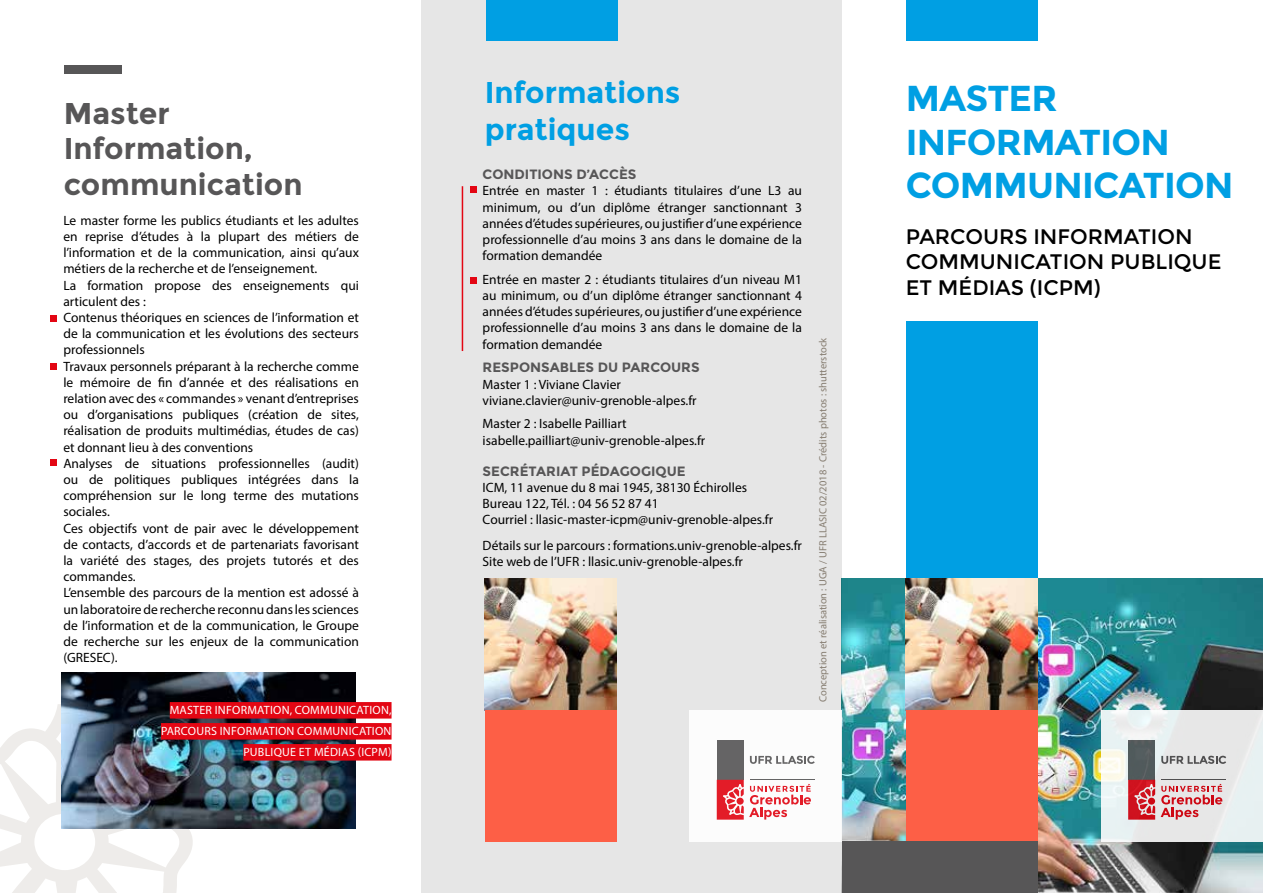
<style>
.page{position:relative;width:1263px;height:893px;background:#fff}
.page>*{position:absolute;margin:0;border:0;box-sizing:border-box;transform-origin:0 0}
.t1{font:700 36px/43.2px "Montserrat";letter-spacing:-.02em;color:#009fe3}
.t2{font:700 30px/35.4px "Montserrat";color:#575657}
.t3{font:700 30px/36px "Montserrat";color:#009fe3}
.t4{font:21px/25.5px "Montserrat";color:#000}
.t5{font:13.5px/16.2px "Myriad Pro";color:#000}
.t6{font:700 13.5px "Montserrat";color:#575657}
.t7{font:12px/21px "Myriad Pro";letter-spacing:.02em;color:#fff;text-align:right}
.t8{font:10.5px "Myriad Pro";color:#867d71}
</style>
<div class="page">
<svg style="left:0;top:704px;width:210px;height:189px"></svg>
<img style="left:842px;top:578px;width:421px;height:315px">
<img style="left:62px;top:673px;width:293px;height:155px">
<div style="left:421px;top:0;width:421px;height:893px;background:#e6e6e6"></div>
<div style="left:170px;top:702px;width:222px;height:17px;background:#e30613"></div>
<div style="left:161px;top:723px;width:230px;height:17px;background:#e30613"></div>
<div style="left:243px;top:744px;width:149px;height:17px;background:#e30613"></div>
<div style="left:906px;top:0;width:131px;height:40px;background:#009fe3"></div>
<div style="left:486px;top:0;width:132px;height:40px;background:#009fe3"></div>
<div style="left:906px;top:321px;width:131px;height:257px;background:#009fe3"></div>
<img style="left:906px;top:578px;width:131px;height:132px">
<img style="left:485px;top:578px;width:132px;height:132px">
<div style="left:906px;top:710px;width:131px;height:132px;background:#fd5f46"></div>
<div style="left:485px;top:710px;width:132px;height:132px;background:#fd5f46"></div>
<svg style="left:1101px;top:710px;width:162px;height:132px;background:#e9ecec"></svg>
<div style="left:1128px;top:740px;width:27px;height:40px;background:#575657"></div>
<svg style="left:1128px;top:780px;width:27px;height:40px"></svg>
<svg style="left:1161px;top:784px;width:61px;height:36px;background:#dfa9ac"></svg>
<svg style="left:1161px;top:756px;width:65px;height:8px"></svg>
<hr style="left:1161px;top:779px;width:65px;height:1px;background:#575657">
<div style="left:690px;top:710px;width:152px;height:132px;background:#fff"></div>
<div style="left:717px;top:740px;width:27px;height:40px;background:#656465"></div>
<svg style="left:717px;top:780px;width:94px;height:40px"></svg>
<svg style="left:750px;top:756px;width:65px;height:8px"></svg>
<hr style="left:750px;top:779px;width:65px;height:1px;background:#575657">
<div style="left:842px;top:842px;width:195px;height:51px;background:#575657"></div>
<hr style="left:462px;top:186px;width:1px;height:165px;background:#e30613">
<div style="left:64px;top:65px;width:57px;height:9px;background:#575657"></div>
<svg style="left:470px;top:187px;width:6px;height:6px"></svg>
<svg style="left:470px;top:277px;width:6px;height:6px"></svg>
<div style="left:50px;top:316px;width:7px;height:6px;background:#e30613"></div>
<div style="left:50px;top:364px;width:7px;height:6px;background:#e30613"></div>
<div style="left:50px;top:459px;width:7px;height:7px;background:#e30613"></div>
<h2 class="t2" style="left:64px;top:96px;width:240px">Master<br>Information, communication</h2>
<p class="t5" style="left:63px;top:212px;width:297px">Le master forme les publics étudiants et les adultes en reprise d’études à la plupart des métiers de l’information et de la communication, ainsi qu’aux métiers de la recherche et de l’enseignement.<br>La formation propose des enseignements qui articulent des :<br>Contenus théoriques en sciences de l’information et de la communication et les évolutions des secteurs professionnels<br>Travaux personnels préparant à la recherche comme le mémoire de fin d’année et des réalisations en relation avec des « commandes » venant d’entreprises ou d’organisations publiques (création de sites, réalisation de produits multimédias, études de cas) et donnant lieu à des conventions<br>Analyses de situations professionnelles (audit) ou de politiques publiques intégrées dans la compréhension sur le long terme des mutations sociales.<br>Ces objectifs vont de pair avec le développement de contacts, d’accords et de partenariats favorisant la variété des stages, des projets tutorés et des commandes.<br>L’ensemble des parcours de la mention est adossé à un laboratoire de recherche reconnu dans les sciences de l’information et de la communication, le Groupe de recherche sur les enjeux de la communication (GRESEC).</p>
<p class="t7" style="left:161px;top:700px;width:232px">MASTER INFORMATION, COMMUNICATION,<br>PARCOURS INFORMATION COMMUNICATION<br>PUBLIQUE ET MÉDIAS (ICPM)</p>
<h2 class="t3" style="left:485px;top:75px;width:197px">Informations pratiques</h2>
<p class="t6" style="left:483px;top:166px;width:155px">CONDITIONS D’ACCÈS</p>
<p class="t5" style="left:483px;top:182px;width:321px;text-align:justify">Entrée en master 1 : étudiants titulaires d’une L3 au minimum, ou d’un diplôme étranger sanctionnant 3 années d’études supérieures, ou justifier d’une expérience professionnelle d’au moins 3 ans dans le domaine de la formation demandée</p>
<p class="t5" style="left:483px;top:271px;width:321px;text-align:justify">Entrée en master 2 : étudiants titulaires d’un niveau M1 au minimum, ou d’un diplôme étranger sanctionnant 4 années d’études supérieures, ou justifier d’une expérience professionnelle d’au moins 3 ans dans le domaine de la formation demandée</p>
<p class="t6" style="left:483px;top:360px;width:219px">RESPONSABLES DU PARCOURS</p>
<p class="t5" style="left:483px;top:376px;width:216px">Master 1 : Viviane Clavier viviane.clavier@univ-grenoble-alpes.fr</p>
<p class="t5" style="left:483px;top:416px;width:224px">Master 2 : Isabelle Pailliart isabelle.pailliart@univ-grenoble-alpes.fr</p>
<p class="t6" style="left:483px;top:463px;width:205px">SECRÉTARIAT PÉDAGOGIQUE</p>
<p class="t5" style="left:483px;top:479px;width:292px">ICM, 11 avenue du 8 mai 1945, 38130 Échirolles<br>Bureau 122, Tél. : 04 56 52 87 41<br>Courriel : llasic-master-icpm@univ-grenoble-alpes.fr</p>
<p class="t5" style="left:483px;top:537px;width:321px">Détails sur le parcours : formations.univ-grenoble-alpes.fr<br>Site web de l’UFR : llasic.univ-grenoble-alpes.fr</p>
<p class="t8" style="left:816px;top:702px;width:366px;rotate:-90deg">Conception et réalisation : UGA / UFR LLASIC 02/2018 - Crédits photos : shutterstock</p>
<h1 class="t1" style="left:906px;top:77px;width:329px">MASTER<br>INFORMATION<br>COMMUNICATION</h1>
<h3 class="t4" style="left:906px;top:224px;width:317px">PARCOURS INFORMATION<br>COMMUNICATION PUBLIQUE<br>ET MÉDIAS (ICPM)</h3>
</div>
